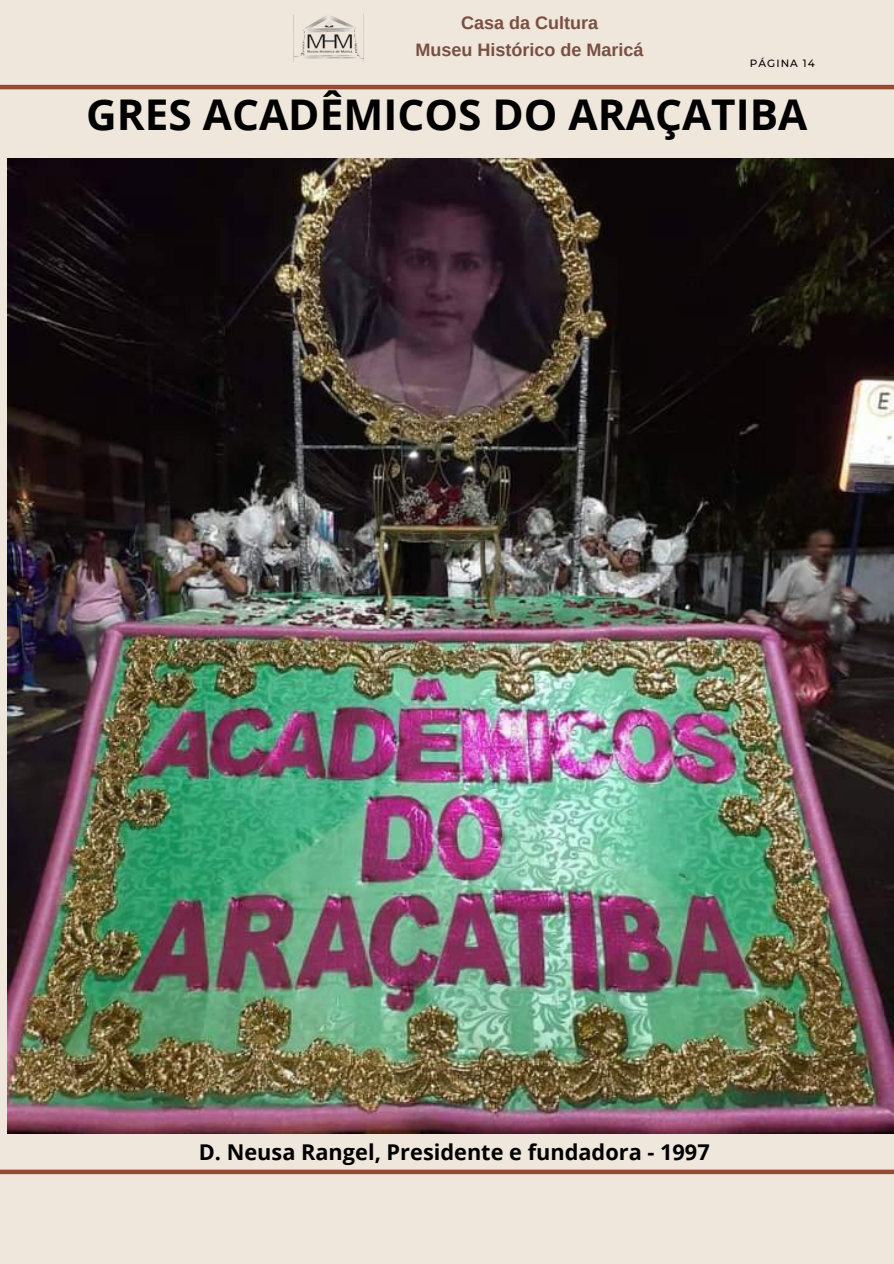
<style>
.page{position:relative;width:894px;height:1264px;background:#fff}
.page>*{position:absolute;margin:0;border:0;box-sizing:border-box;transform-origin:0 0}
.t1{font:700 42.3px "Open Sans";color:#000}
.t2{font:700 21.75px "Open Sans";color:#000}
.t3{font:700 18px "Arimo";color:#794f42}
.t4{font:500 10.5px "Montserrat";letter-spacing:.1em;color:#000}
</style>
<div class="page">
<div style="left:0;top:0;width:893px;height:1263px;background:#efe6dc"></div>
<hr style="left:0;top:85px;width:893px;height:4px;background:#944b34">
<img style="left:293px;top:14px;width:70px;height:47px">
<div style="left:0;top:1169px;width:893px;height:5px;background:#944b34"></div>
<img style="left:7px;top:159px;width:886px;height:974px">
<p class="t3" style="left:461px;top:13px;width:138px">Casa da Cultura</p>
<p class="t3" style="left:415px;top:39px;width:229px">Museu Histórico de Maricá</p>
<p class="t4" style="left:749px;top:56px;width:66px">PÁGINA 14</p>
<h1 class="t1" style="left:86px;top:85px;width:722px">GRES ACADÊMICOS DO ARAÇATIBA</h1>
<p class="t2" style="left:199px;top:1136px;width:512px">D. Neusa Rangel, Presidente e fundadora - 1997</p>
</div>
